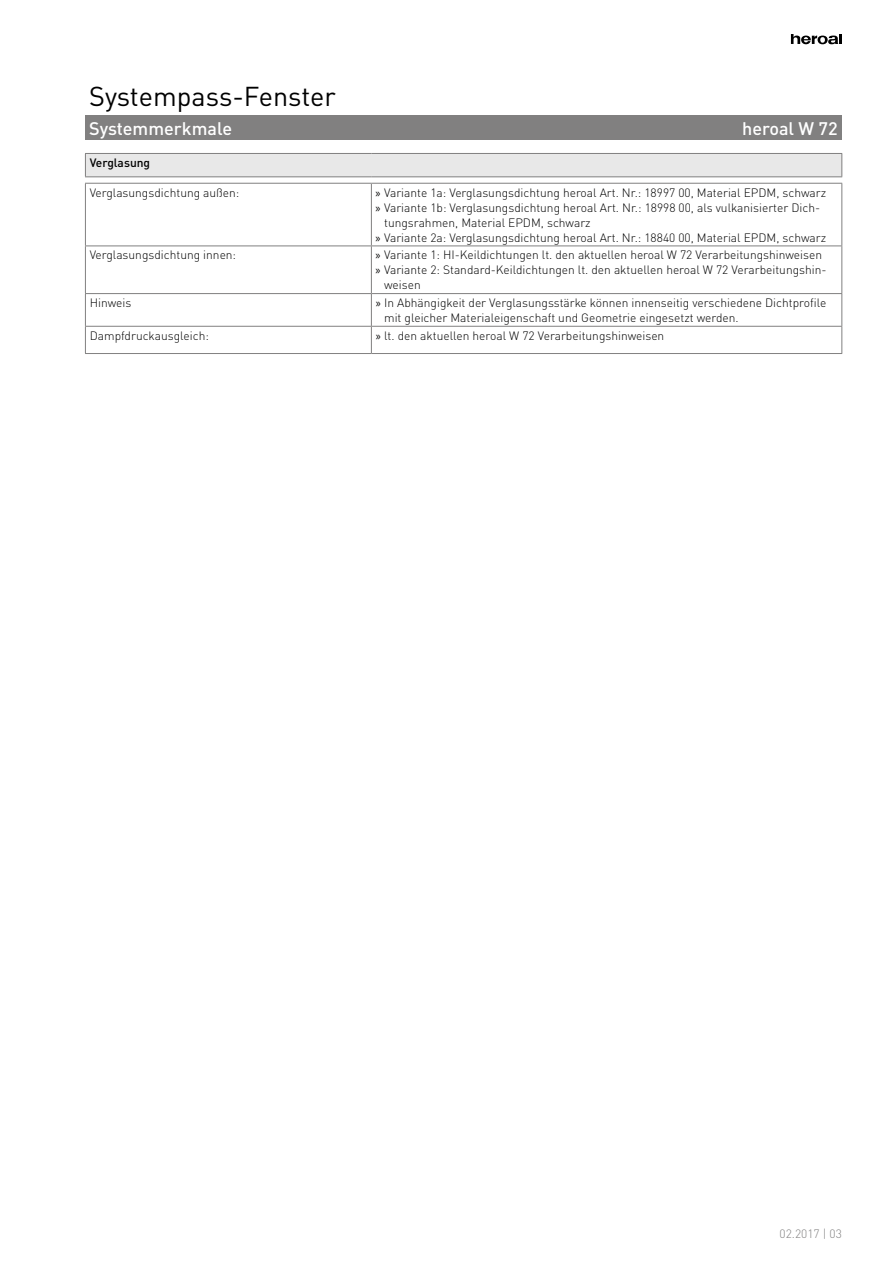
<style>
.page{position:relative;width:893px;height:1263px;background:#fff}
.page>*{position:absolute;margin:0;border:0;box-sizing:border-box;transform-origin:0 0}
.t1{font:27px "DIN Pro";letter-spacing:-.005em;color:#000}
.t2{font:500 18px "DIN Pro";color:#fff}
.t3{font:300 12px/15px "DIN Pro";color:#000}
.t4{font:300 12px "DIN Pro";color:#818080}
.t5{font:500 12px "DIN Pro";color:#000}
.s1{font-family:"Myriad Pro";font-weight:400}
</style>
<div class="page">
<svg style="left:791px;top:34px;width:51px;height:10px"></svg>
<div style="left:85px;top:116px;width:757px;height:24px;background:#818080"></div>
<div style="left:85px;top:153px;width:757px;height:24px;background:#e8e8e8"></div>
<hr style="left:85px;top:153px;width:286px;height:1px;background:#818080">
<svg style="left:85px;top:154px;width:1px;height:22px"></svg>
<hr style="left:371px;top:153px;width:471px;height:1px;background:#818080">
<svg style="left:841px;top:154px;width:1px;height:22px"></svg>
<hr style="left:85px;top:176px;width:286px;height:1px;background:#818080">
<hr style="left:371px;top:176px;width:471px;height:1px;background:#818080">
<hr style="left:85px;top:183px;width:286px;height:1px;background:#818080">
<hr style="left:85px;top:184px;width:1px;height:62px;background:#818080">
<hr style="left:371px;top:183px;width:471px;height:1px;background:#818080">
<hr style="left:371px;top:184px;width:1px;height:62px;background:#818080">
<hr style="left:841px;top:184px;width:1px;height:62px;background:#818080">
<hr style="left:85px;top:246px;width:286px;height:1px;background:#818080">
<hr style="left:85px;top:246px;width:1px;height:47px;background:#818080">
<hr style="left:371px;top:246px;width:471px;height:1px;background:#818080">
<hr style="left:371px;top:246px;width:1px;height:47px;background:#818080">
<hr style="left:841px;top:246px;width:1px;height:47px;background:#818080">
<hr style="left:85px;top:293px;width:286px;height:1px;background:#818080">
<hr style="left:85px;top:294px;width:1px;height:32px;background:#818080">
<hr style="left:371px;top:293px;width:471px;height:1px;background:#818080">
<hr style="left:371px;top:294px;width:1px;height:32px;background:#818080">
<hr style="left:841px;top:294px;width:1px;height:32px;background:#818080">
<hr style="left:85px;top:326px;width:286px;height:1px;background:#818080">
<svg style="left:85px;top:327px;width:1px;height:26px"></svg>
<hr style="left:371px;top:326px;width:471px;height:1px;background:#818080">
<svg style="left:371px;top:327px;width:1px;height:26px"></svg>
<svg style="left:841px;top:327px;width:1px;height:26px"></svg>
<hr style="left:85px;top:353px;width:286px;height:1px;background:#818080">
<hr style="left:371px;top:353px;width:471px;height:1px;background:#818080">
<h1 class="t1" style="left:89px;top:75px;width:248px">Systempass-Fenster</h1>
<h2 class="t2" style="left:89px;top:114px;width:144px">Systemmerkmale</h2>
<h2 class="t2" style="left:742px;top:114px;width:97px">heroal W 72</h2>
<p class="t5" style="left:90px;top:153px;width:62px">Verglasung</p>
<p class="t3" style="left:90px;top:184px;width:151px">Verglasungsdichtung außen:</p>
<p class="t3" style="left:376px;top:184px;width:452px"><span class="s1">»</span> Variante 1a: Verglasungsdichtung heroal Art. Nr.: 18997 00, Material EPDM, schwarz</p>
<p class="t3" style="left:376px;top:199px;width:446px"><span class="s1">»</span> Variante 1b: Verglasungsdichtung heroal Art. Nr.: 18998 00, als vulkanisierter Dich-</p>
<p class="t3" style="left:384px;top:214px;width:208px">tungsrahmen, Material EPDM, schwarz</p>
<p class="t3" style="left:376px;top:229px;width:452px"><span class="s1">»</span> Variante 2a: Verglasungsdichtung heroal Art. Nr.: 18840 00, Material EPDM, schwarz</p>
<p class="t3" style="left:90px;top:246px;width:148px">Verglasungsdichtung innen:</p>
<p class="t3" style="left:376px;top:246px;width:448px"><span class="s1">»</span> Variante 1: HI-Keildichtungen lt. den aktuellen heroal W 72 Verarbeitungshinweisen</p>
<p class="t3" style="left:376px;top:261px;width:452px"><span class="s1">»</span> Variante 2: Standard-Keildichtungen lt. den aktuellen heroal W 72 Verarbeitungshin-</p>
<p class="t3" style="left:384px;top:276px;width:38px">weisen</p>
<p class="t3" style="left:90px;top:294px;width:43px">Hinweis</p>
<p class="t3" style="left:384px;top:294px;width:444px;text-indent:-9px"><span class="s1">»</span> In Abhängigkeit der Verglasungsstärke können innenseitig verschiedene Dichtprofile mit gleicher Materialeigenschaft und Geometrie eingesetzt werden.</p>
<p class="t3" style="left:90px;top:327px;width:121px">Dampfdruckausgleich:</p>
<p class="t3" style="left:376px;top:327px;width:290px"><span class="s1">»</span> lt. den aktuellen heroal W 72 Verarbeitungshinweisen</p>
<p class="t4" style="left:779px;top:1224px;width:64px">02.2017 | 03</p>
</div>
